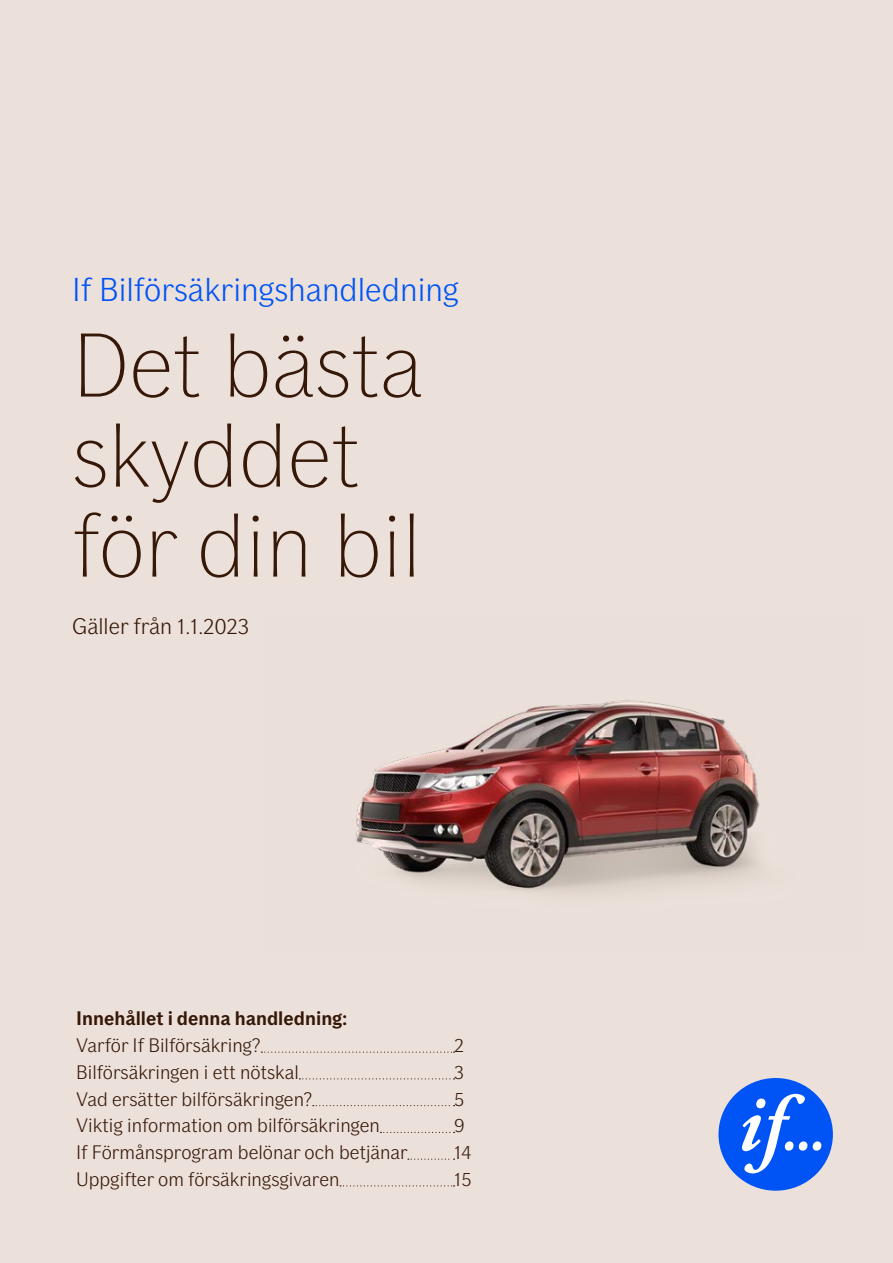
<style>
.page{position:relative;width:893px;height:1263px;background:#ece1da}
.page>*{position:absolute;margin:0;border:0;box-sizing:border-box;transform-origin:0 0}
.t1{font:100 90px/90px "If Sans";color:#361808}
.t2{font:300 33px "If Sans";color:#0053f5}
.t3{font:300 22.5px "If Sans";color:#361808}
.t4{font:300 19.5px "If Sans";color:#361808}
.t5{font:700 19.5px "If Sans";color:#361808}
</style>
<div class="page">
<svg style="left:261px;top:1051px;width:194px;height:2px"></svg>
<svg style="left:299px;top:1078px;width:156px;height:1px"></svg>
<svg style="left:313px;top:1105px;width:142px;height:1px"></svg>
<svg style="left:380px;top:1132px;width:75px;height:1px"></svg>
<svg style="left:408px;top:1158px;width:47px;height:2px"></svg>
<svg style="left:340px;top:1185px;width:115px;height:1px"></svg>
<div style="left:718px;top:1078px;width:115px;height:113px;background:#0053f5;border-radius:50%"></div>
<div style="left:799px;top:1141px;width:9px;height:9px;background:#fff;border-radius:50%"></div>
<div style="left:813px;top:1141px;width:8px;height:9px;background:#fff;border-radius:50%"></div>
<svg style="left:742px;top:1094px;width:63px;height:79px"></svg>
<img style="left:355px;top:700px;width:405px;height:193px">
<h2 class="t2" style="left:72px;top:271px;width:388px">If Bilförsäkringshandledning</h2>
<h1 class="t1" style="left:72px;top:321px;width:352px">Det bästa skyddet för din bil</h1>
<p class="t3" style="left:72px;top:613px;width:179px">Gäller från 1.1.2023</p>
<p class="t5" style="left:76px;top:1007px;width:272px">Innehållet i denna handledning:</p>
<p class="t4" style="left:76px;top:1034px;width:186px">Varför If Bilförsäkring?</p>
<p class="t4" style="left:454px;top:1034px;width:11px">2</p>
<p class="t4" style="left:76px;top:1061px;width:224px">Bilförsäkringen i ett nötskal</p>
<p class="t4" style="left:454px;top:1061px;width:11px">3</p>
<p class="t4" style="left:76px;top:1088px;width:238px">Vad ersätter bilförsäkringen?</p>
<p class="t4" style="left:454px;top:1088px;width:12px">5</p>
<p class="t4" style="left:76px;top:1114px;width:305px">Viktig information om bilförsäkringen</p>
<p class="t4" style="left:454px;top:1114px;width:12px">9</p>
<p class="t4" style="left:76px;top:1141px;width:333px">If Förmånsprogram belönar och betjänar</p>
<p class="t4" style="left:454px;top:1141px;width:19px">14</p>
<p class="t4" style="left:76px;top:1168px;width:265px">Uppgifter om försäkringsgivaren</p>
<p class="t4" style="left:454px;top:1168px;width:19px">15</p>
</div>
